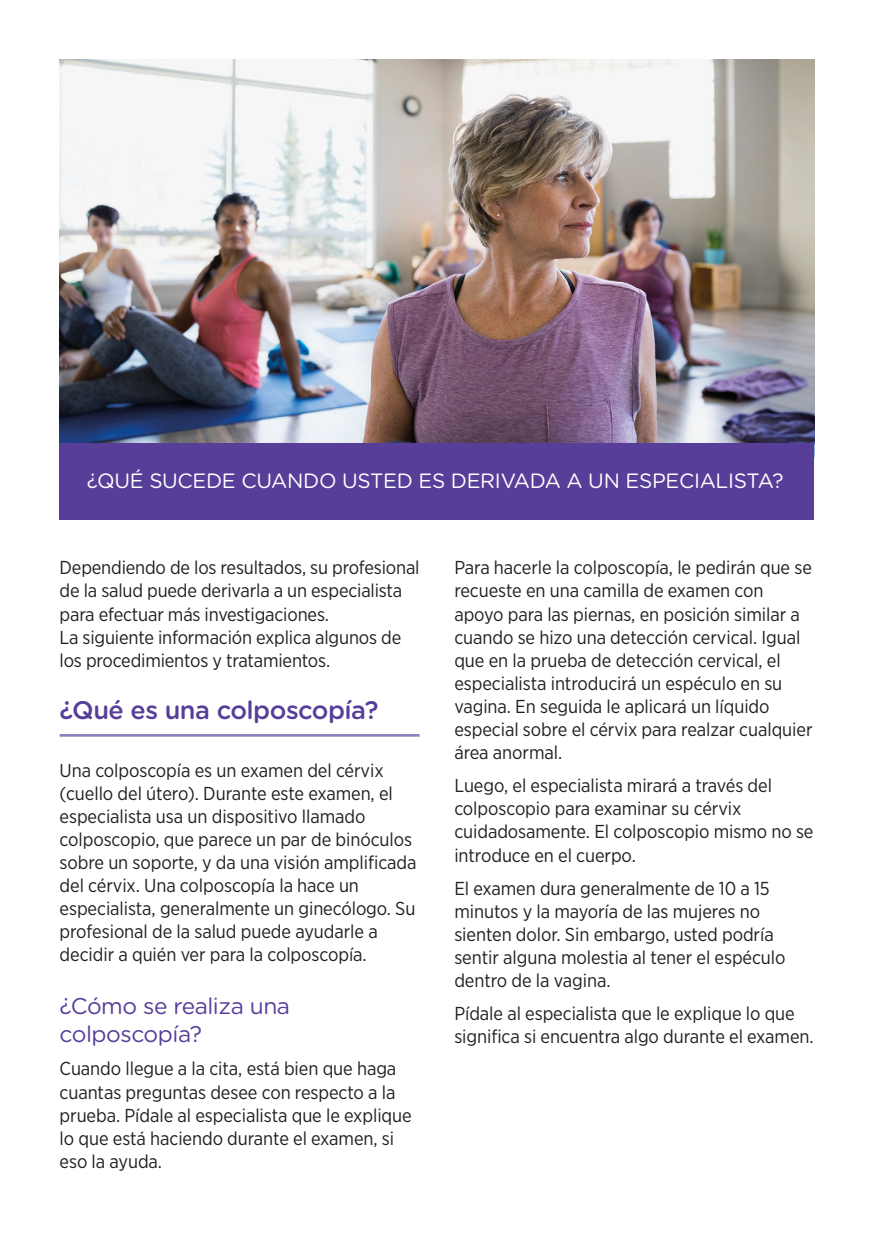
<style>
.page{position:relative;width:874px;height:1241px;background:#fff}
.page>*{position:absolute;margin:0;border:0;box-sizing:border-box;transform-origin:0 0}
.t1{font:500 25.38px "Gotham Rounded";letter-spacing:-.02em;color:#573e99}
.t2{font:22.75px/28px "Gotham Rounded";letter-spacing:-.02em;color:#573e99}
.t3{font:20.65px "Gotham Rounded";letter-spacing:-.015em;color:#fff}
.t4{font:18.72px/23.1px "Gotham Narrow";letter-spacing:-.005em;color:#231f20}
</style>
<div class="page">
<img style="left:60px;top:60px;width:754px;height:382px">
<div style="left:60px;top:442px;width:754px;height:77px;background:#573e99"></div>
<hr style="left:60px;top:734px;width:359px;height:2px;background:#8d7cb9">
<p class="t3" style="left:87px;top:467px;width:697px">¿QUÉ SUCEDE CUANDO USTED ES DERIVADA A UN ESPECIALISTA?</p>
<p class="t4" style="left:60px;top:555px;width:361px">Dependiendo de los resultados, su profesional de la salud puede derivarla a un especialista para efectuar más investigaciones.<br>La siguiente información explica algunos de los procedimientos y tratamientos.</p>
<p class="t1" style="left:60px;top:691px;width:320px">¿Qué es una colposcopía?</p>
<p class="t4" style="left:60px;top:758px;width:358px">Una colposcopía es un examen del cérvix (cuello del útero). Durante este examen, el especialista usa un dispositivo llamado colposcopio, que parece un par de binóculos sobre un soporte, y da una visión amplificada del cérvix. Una colposcopía la hace un especialista, generalmente un ginecólogo. Su profesional de la salud puede ayudarle a decidir a quién ver para la colposcopía.</p>
<p class="t2" style="left:60px;top:991px;width:232px">¿Cómo se realiza una colposcopía?</p>
<p class="t4" style="left:60px;top:1056px;width:353px">Cuando llegue a la cita, está bien que haga cuantas preguntas desee con respecto a la prueba. Pídale al especialista que le explique lo que está haciendo durante el examen, si eso la ayuda.</p>
<p class="t4" style="left:454px;top:555px;width:359px">Para hacerle la colposcopía, le pedirán que se recueste en una camilla de examen con apoyo para las piernas, en posición similar a cuando se hizo una detección cervical. Igual que en la prueba de detección cervical, el especialista introducirá un espéculo en su vagina. En seguida le aplicará un líquido especial sobre el cérvix para realzar cualquier área anormal.</p>
<p class="t4" style="left:454px;top:773px;width:360px">Luego, el especialista mirará a través del colposcopio para examinar su cérvix cuidadosamente. El colposcopio mismo no se introduce en el cuerpo.</p>
<p class="t4" style="left:454px;top:876px;width:332px">El examen dura generalmente de 10 a 15 minutos y la mayoría de las mujeres no sienten dolor. Sin embargo, usted podría sentir alguna molestia al tener el espéculo dentro de la vagina.</p>
<p class="t4" style="left:454px;top:1001px;width:360px">Pídale al especialista que le explique lo que significa si encuentra algo durante el examen.</p>
</div>
